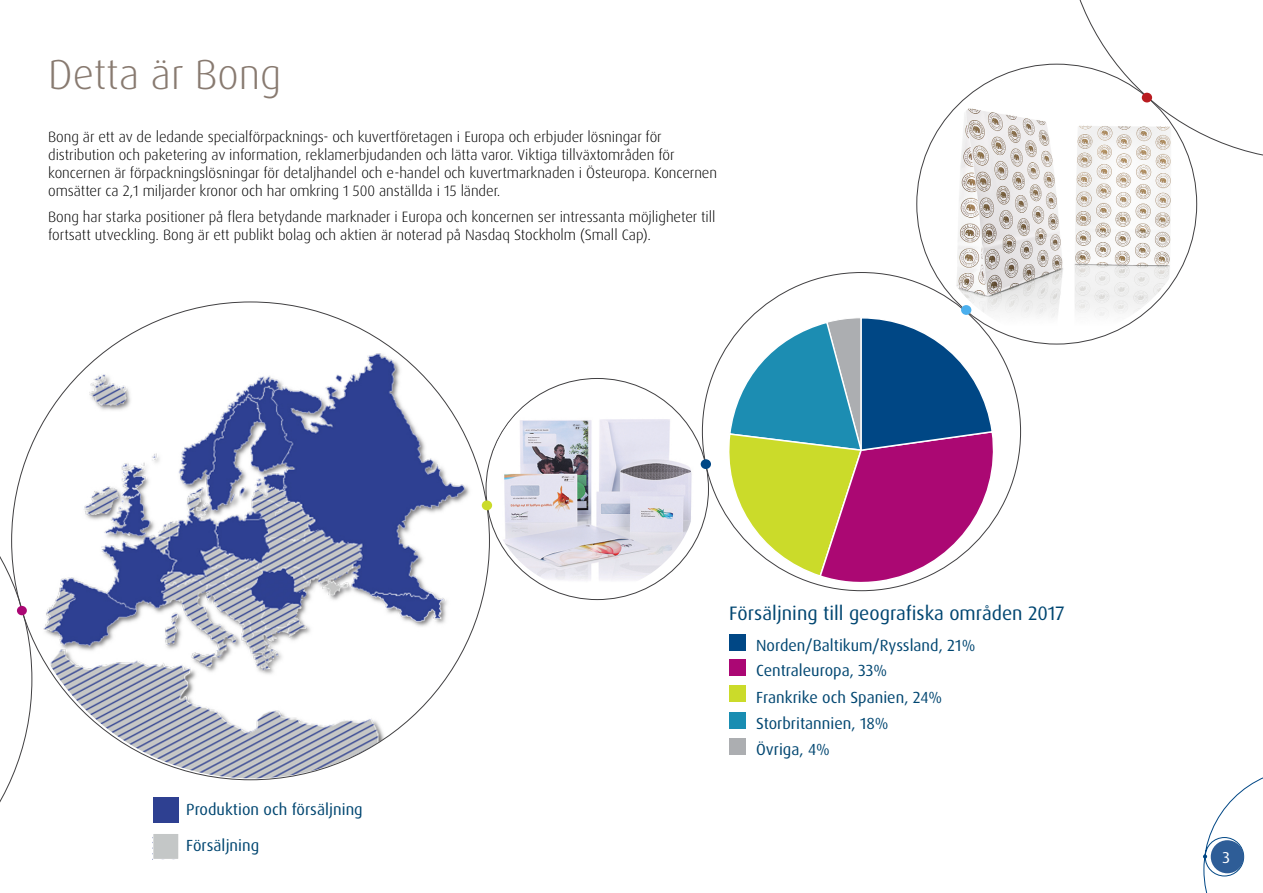
<style>
.page{position:relative;width:1263px;height:893px;background:#fff}
.page>*{position:absolute;margin:0;border:0;box-sizing:border-box;transform-origin:0 0}
.t1{font:300 42px "Dax OT";color:#887a70}
.t2{font:19.5px "Dax OT";color:#004671}
.t3{font:16.05px/25.3px "Dax OT";color:#004671}
.t4{font:15.75px "Dax OT";color:#fff}
.t5{font:300 15px/18px "Dax OT";letter-spacing:-.005em;color:#000}
</style>
<div class="page">
<img style="left:32px;top:352px;width:458px;height:426px">
<svg style="left:0;top:443px;width:32px;height:360px"></svg>
<svg style="left:1063px;top:0;width:200px;height:156px"></svg>
<div style="left:482px;top:500px;width:10px;height:10px;background:#cbdb2a;border-radius:50%"></div>
<svg style="left:1203px;top:777px;width:60px;height:116px"></svg>
<div style="left:153px;top:833px;width:26px;height:26px;background:#c4c7c7"></div>
<div style="left:153px;top:833px;width:26px;height:26px;border:1px solid #fff"></div>
<div style="left:153px;top:797px;width:26px;height:26px;background:#2e4091"></div>
<div style="left:17px;top:606px;width:10px;height:9px;background:#ab0774;border-radius:50%"></div>
<svg style="left:722px;top:316px;width:280px;height:270px"></svg>
<div style="left:729px;top:634px;width:17px;height:16px;background:#004785"></div>
<div style="left:729px;top:659px;width:17px;height:17px;background:#ab0774"></div>
<div style="left:729px;top:685px;width:17px;height:17px;background:#cbdb2a"></div>
<div style="left:729px;top:712px;width:17px;height:17px;background:#198db2"></div>
<div style="left:729px;top:738px;width:17px;height:17px;background:#acaeb1"></div>
<img style="left:493px;top:398px;width:204px;height:193px">
<div style="left:701px;top:459px;width:10px;height:10px;background:#004785;border-radius:50%"></div>
<img style="left:928px;top:95px;width:265px;height:242px">
<div style="left:1142px;top:93px;width:10px;height:9px;background:#b91c21;border-radius:50%"></div>
<h1 class="t1" style="left:48px;top:48px;width:235px">Detta är Bong</h1>
<p class="t5" style="left:48px;top:128px;width:670px">Bong är ett av de ledande specialförpacknings- och kuvertföretagen i Europa och erbjuder lösningar för distribution och paketering av information, reklamerbjudanden och lätta varor. Viktiga tillväxtområden för koncernen är förpackningslösningar för detaljhandel och e-handel och kuvertmarknaden i Östeuropa. Koncernen omsätter ca 2,1 miljarder kronor och har omkring 1 500 anställda i 15 länder.</p>
<p class="t5" style="left:48px;top:208px;width:669px">Bong har starka positioner på flera betydande marknader i Europa och koncernen ser intressanta möjligheter till fortsatt utveckling. Bong är ett publikt bolag och aktien är noterad på Nasdaq Stockholm (Small Cap).</p>
<p class="t3" style="left:186px;top:797px;width:178px">Produktion och försäljning</p>
<p class="t3" style="left:186px;top:833px;width:75px">Försäljning</p>
<h2 class="t2" style="left:729px;top:601px;width:337px">Försäljning till geografiska områden 2017</h2>
<p class="t3" style="left:756px;top:633px;width:221px">Norden/Baltikum/Ryssland, 21%</p>
<p class="t3" style="left:756px;top:685px;width:187px">Frankrike och Spanien, 24%</p>
<p class="t3" style="left:756px;top:658px;width:132px">Centraleuropa, 33%</p>
<p class="t3" style="left:756px;top:711px;width:134px">Storbritannien, 18%<br>Övriga, 4%</p>
<p class="t4" style="left:1222px;top:847px;width:9px">3</p>
</div>
